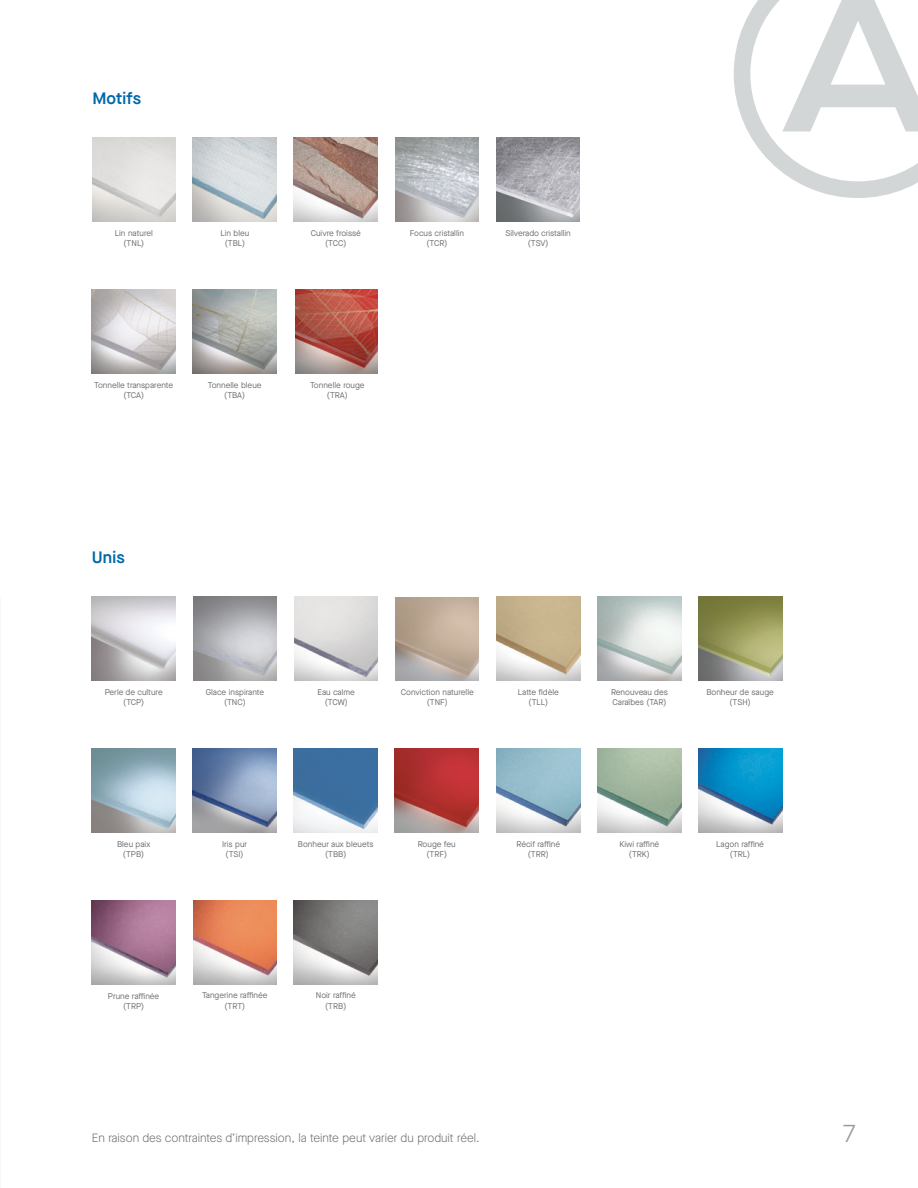
<style>
.page{position:relative;width:918px;height:1188px;background:#fff}
.page>*{position:absolute;margin:0;border:0;box-sizing:border-box;transform-origin:0 0}
.t1{font:300 25.5px "Maison Neue";color:#97999c}
.t2{font:600 16.5px "Maison Neue";letter-spacing:.01em;color:#0069a9}
.photo_caption{font:300 12px "Maison Neue";color:#6c6d70}
.t3{font:8.25px/10.5px "Maison Neue";color:#6c6d70;text-align:center}
</style>
<div class="page">
<div style="left:13px;top:113px;width:42px;height:42px;border:2px solid #fff;border-radius:50%"></div>
<div style="left:13px;top:572px;width:42px;height:42px;border:2px solid #fff;border-radius:50%"></div>
<div style="left:13px;top:1031px;width:42px;height:42px;border:2px solid #fff;border-radius:50%"></div>
<img style="left:295px;top:290px;width:83px;height:84px">
<img style="left:294px;top:138px;width:84px;height:84px">
<img style="left:193px;top:290px;width:84px;height:84px">
<img style="left:92px;top:290px;width:84px;height:84px">
<img style="left:496px;top:138px;width:84px;height:84px">
<img style="left:395px;top:138px;width:84px;height:84px">
<img style="left:92px;top:138px;width:84px;height:84px">
<img style="left:193px;top:138px;width:84px;height:84px">
<img style="left:598px;top:597px;width:83px;height:84px">
<img style="left:92px;top:749px;width:84px;height:83px">
<img style="left:92px;top:900px;width:84px;height:84px">
<img style="left:92px;top:597px;width:83px;height:84px">
<img style="left:699px;top:597px;width:83px;height:84px">
<img style="left:699px;top:749px;width:83px;height:84px">
<img style="left:193px;top:597px;width:83px;height:84px">
<img style="left:294px;top:597px;width:84px;height:84px">
<img style="left:193px;top:749px;width:84px;height:83px">
<img style="left:193px;top:900px;width:84px;height:84px">
<img style="left:395px;top:749px;width:84px;height:83px">
<img style="left:396px;top:597px;width:83px;height:84px">
<img style="left:294px;top:749px;width:84px;height:83px">
<img style="left:497px;top:597px;width:83px;height:84px">
<img style="left:497px;top:749px;width:83px;height:84px">
<img style="left:598px;top:749px;width:83px;height:83px">
<img style="left:294px;top:900px;width:84px;height:84px">
<svg style="left:734px;top:0;width:184px;height:198px"></svg>
<p class="t2" style="left:92px;top:87px;width:50px">Motifs</p>
<p class="t3" style="left:115px;top:228px;width:39px">Lin naturel (TNL)</p>
<p class="t3" style="left:221px;top:228px;width:30px">Lin bleu (TBL)</p>
<p class="t3" style="left:311px;top:228px;width:52px">Cuivre froissé (TCC)</p>
<p class="t3" style="left:506px;top:228px;width:67px">Silverado cristallin (TSV)</p>
<p class="t3" style="left:410px;top:228px;width:56px">Focus cristallin (TCR)</p>
<p class="t3" style="left:94px;top:379px;width:80px">Tonnelle transparente (TCA)</p>
<p class="t3" style="left:208px;top:379px;width:55px">Tonnelle bleue (TBA)</p>
<p class="t3" style="left:310px;top:379px;width:56px">Tonnelle rouge (TRA)</p>
<p class="t2" style="left:92px;top:546px;width:34px">Unis</p>
<p class="t3" style="left:105px;top:687px;width:60px">Perle de culture (TCP)</p>
<p class="t3" style="left:611px;top:687px;width:58px;text-align:left">Renouveau des<br>Caraïbes (TAR)</p>
<p class="t3" style="left:206px;top:687px;width:60px">Glace inspirante (TNC)</p>
<p class="t3" style="left:706px;top:687px;width:69px">Bonheur de sauge (TSH)</p>
<p class="t3" style="left:318px;top:687px;width:39px">Eau calme (TCW)</p>
<p class="t3" style="left:401px;top:687px;width:75px">Conviction naturelle (TNF)</p>
<p class="t3" style="left:518px;top:687px;width:42px">Latte fidèle (TLL)</p>
<p class="t3" style="left:117px;top:838px;width:35px">Bleu paix (TPB)</p>
<p class="t3" style="left:222px;top:838px;width:27px">Iris pur (TSI)</p>
<p class="t3" style="left:298px;top:839px;width:77px">Bonheur aux bleuets (TBB)</p>
<p class="t3" style="left:418px;top:838px;width:39px">Rouge feu (TRF)</p>
<p class="t3" style="left:108px;top:990px;width:53px">Prune raffinée (TRP)</p>
<p class="t3" style="left:202px;top:990px;width:67px">Tangerine raffinée (TRT)</p>
<p class="t3" style="left:316px;top:990px;width:41px">Noir raffiné (TRB)</p>
<p class="t3" style="left:517px;top:838px;width:45px">Récif raffiné (TRR)</p>
<p class="t3" style="left:620px;top:838px;width:41px">Kiwi raffiné (TRK)</p>
<p class="t3" style="left:716px;top:839px;width:49px">Lagon raffiné (TRL)</p>
<p class="photo_caption" style="left:92px;top:1130px;width:389px">En raison des contraintes d’impression, la teinte peut varier du produit réel.</p>
<h1 class="t1" style="left:843px;top:1117px;width:14px">7</h1>
</div>
